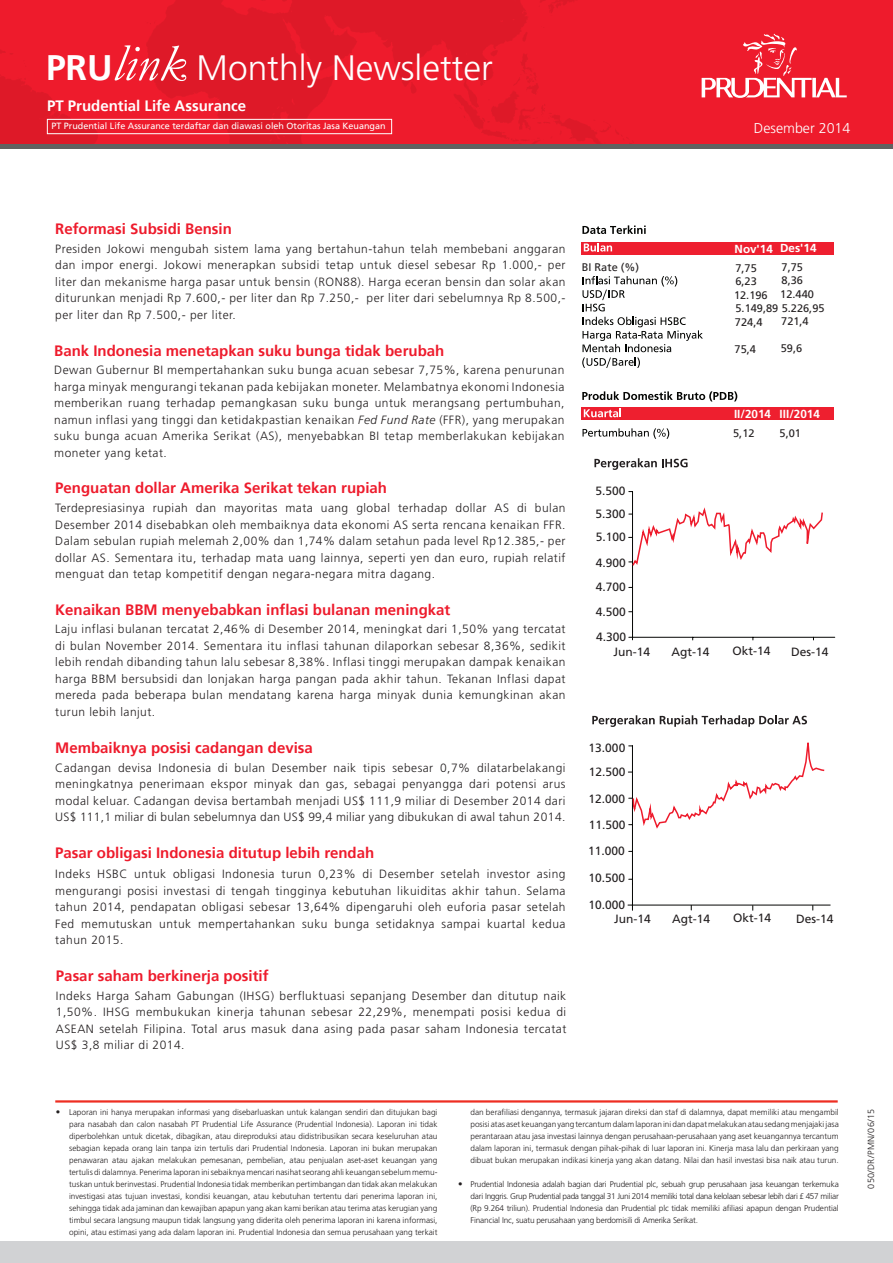
<style>
.page{position:relative;width:893px;height:1263px;background:#fff}
.page>*{position:absolute;margin:0;border:0;box-sizing:border-box;transform-origin:0 0}
.t1{font:300 35.4px "Frutiger";color:#fff}
.t2{font:700 15px "Frutiger 65";color:#ee1b2c}
.t3{font:700 15px "Frutiger 65";color:#fff}
.t4{font:300 14.25px "Frutiger";color:#fff}
.t5{font:300 12px/16.5px "Frutiger";letter-spacing:.04em;color:#231f20;text-align:justify}
.t6{font:12px/23px "Frutiger LT Std";color:#231f20}
.t7{font:700 11.7px "Frutiger LT Std";color:#fff}
.t8{font:10.95px/13.5px "Frutiger";color:#231f20}
.t9{font:9px "Frutiger";color:#fff}
.t10{font:300 9px "Frutiger";letter-spacing:.04em;color:#231f20}
.t11{font:300 condensed 9px "Frutiger";color:#231f20}
.t12{font:300 8.25px/12px "Frutiger";color:#231f20;text-align:justify}
.s1{font-family:"Frutiger 65";font-weight:700}
.s2{font-family:"Garamond";font-weight:400;font-style:italic;font-size:52.95px}
.s3{font-style:italic}
.s4{font-family:"Frutiger 65"}
</style>
<div class="page">
<hr style="left:632px;top:746px;width:1px;height:138px;background:#040503">
<hr style="left:628px;top:905px;width:202px;height:1px;background:#040503">
<svg style="left:629px;top:879px;width:4px;height:31px"></svg>
<hr style="left:632px;top:492px;width:1px;height:145px;background:#040503">
<hr style="left:632px;top:637px;width:203px;height:1px;background:#040503">
<div style="left:0;top:0;width:893px;height:147px;background:#ee1b2c"></div>
<svg style="left:0;top:0;width:741px;height:145px"></svg>
<hr style="left:0;top:145px;width:893px;height:4px;background:#626160">
<svg style="left:702px;top:34px;width:145px;height:67px"></svg>
<div style="left:0;top:1242px;width:893px;height:21px;background:#d1d2d4"></div>
<hr style="left:55px;top:1100px;width:783px;height:2px;background:#ee2e22">
<div style="left:582px;top:242px;width:252px;height:12px;background:#ee1f2f"></div>
<svg style="left:584px;top:243px;width:28px;height:9px"></svg>
<div style="left:582px;top:407px;width:252px;height:13px;background:#ee1f2f"></div>
<svg style="left:584px;top:409px;width:37px;height:8px"></svg>
<svg style="left:582px;top:276px;width:95px;height:35px"></svg>
<svg style="left:582px;top:317px;width:121px;height:51px"></svg>
<svg style="left:582px;top:428px;width:87px;height:11px"></svg>
<svg style="left:582px;top:225px;width:64px;height:9px"></svg>
<svg style="left:582px;top:391px;width:155px;height:10px"></svg>
<svg style="left:594px;top:458px;width:94px;height:12px"></svg>
<div style="left:47px;top:119px;width:345px;height:15px;border:1px solid #fff"></div>
<svg style="left:629px;top:507px;width:194px;height:59px"></svg>
<svg style="left:592px;top:715px;width:233px;height:114px"></svg>
<h1 class="t1" style="left:46px;top:48px;width:449px"><span class="s1">PRU</span><span class="s2">link</span> Monthly Newsletter</h1>
<p class="t3" style="left:47px;top:97px;width:201px">PT Prudential Life Assurance</p>
<p class="t9" style="left:51px;top:121px;width:336px">PT Prudential Life Assurance terdaftar dan diawasi oleh Otoritas Jasa Keuangan</p>
<p class="t4" style="left:754px;top:120px;width:98px">Desember 2014</p>
<p class="t2" style="left:55px;top:220px;width:178px">Reformasi Subsidi Bensin</p>
<p class="t5" style="left:55px;top:241px;width:512px">Presiden Jokowi mengubah sistem lama yang bertahun-tahun telah membebani anggaran dan impor energi. Jokowi menerapkan subsidi tetap untuk diesel sebesar Rp 1.000,- per liter dan mekanisme harga pasar untuk bensin (RON88). Harga eceran bensin dan solar akan diturunkan menjadi Rp 7.600,- per liter dan Rp 7.250,- per liter dari sebelumnya Rp 8.500,- per liter dan Rp 7.500,- per liter.</p>
<p class="t2" style="left:54px;top:342px;width:392px">Bank Indonesia menetapkan suku bunga tidak berubah</p>
<p class="t5" style="left:54px;top:362px;width:512px">Dewan Gubernur BI mempertahankan suku bunga acuan sebesar 7,75%, karena penurunan harga minyak mengurangi tekanan pada kebijakan moneter. Melambatnya ekonomi Indonesia memberikan ruang terhadap pemangkasan suku bunga untuk merangsang pertumbuhan, namun inflasi yang tinggi dan ketidakpastian kenaikan <span class="s3">Fed Fund Rate</span> (FFR), yang merupakan suku bunga acuan Amerika Serikat (AS), menyebabkan BI tetap memberlakukan kebijakan moneter yang ketat.</p>
<p class="t2" style="left:55px;top:479px;width:333px">Penguatan dollar Amerika Serikat tekan rupiah</p>
<p class="t5" style="left:55px;top:500px;width:512px">Terdepresiasinya rupiah dan mayoritas mata uang global terhadap dollar AS di bulan Desember 2014 disebabkan oleh membaiknya data ekonomi AS serta rencana kenaikan FFR.<br>Dalam sebulan rupiah melemah 2,00% dan 1,74% dalam setahun pada level Rp12.385,- per dollar AS. Sementara itu, terhadap mata uang lainnya, seperti yen dan euro, rupiah relatif menguat dan tetap kompetitif dengan negara-negara mitra dagang.</p>
<p class="t2" style="left:55px;top:601px;width:397px">Kenaikan BBM menyebabkan inflasi bulanan meningkat</p>
<p class="t5" style="left:55px;top:621px;width:512px">Laju inflasi bulanan tercatat 2,46% di Desember 2014, meningkat dari 1,50% yang tercatat di bulan November 2014. Sementara itu inflasi tahunan dilaporkan sebesar 8,36%, sedikit lebih rendah dibanding tahun lalu sebesar 8,38%. Inflasi tinggi merupakan dampak kenaikan harga BBM bersubsidi dan lonjakan harga pangan pada akhir tahun. Tekanan Inflasi dapat mereda pada beberapa bulan mendatang karena harga minyak dunia kemungkinan akan turun lebih lanjut.</p>
<p class="t2" style="left:55px;top:739px;width:259px">Membaiknya posisi cadangan devisa</p>
<p class="t5" style="left:55px;top:760px;width:512px">Cadangan devisa Indonesia di bulan Desember naik tipis sebesar 0,7% dilatarbelakangi meningkatnya penerimaan ekspor minyak dan gas, sebagai penyangga dari potensi arus modal keluar. Cadangan devisa bertambah menjadi US$ 111,9 miliar di Desember 2014 dari US$ 111,1 miliar di bulan sebelumnya dan US$ 99,4 miliar yang dibukukan di awal tahun 2014.</p>
<p class="t2" style="left:55px;top:844px;width:320px">Pasar obligasi Indonesia ditutup lebih rendah</p>
<p class="t5" style="left:55px;top:866px;width:512px">Indeks HSBC untuk obligasi Indonesia turun 0,23% di Desember setelah investor asing mengurangi posisi investasi di tengah tingginya kebutuhan likuiditas akhir tahun. Selama tahun 2014, pendapatan obligasi sebesar 13,64% dipengaruhi oleh euforia pasar setelah Fed memutuskan untuk mempertahankan suku bunga setidaknya sampai kuartal kedua tahun 2015.</p>
<p class="t2" style="left:56px;top:967px;width:214px">Pasar saham berkinerja positif</p>
<p class="t5" style="left:56px;top:987px;width:512px">Indeks Harga Saham Gabungan (IHSG) berfluktuasi sepanjang Desember dan ditutup naik 1,50%. IHSG membukukan kinerja tahunan sebesar 22,29%, menempati posisi kedua di ASEAN setelah Filipina. Total arus masuk dana asing pada pasar saham Indonesia tercatat US$ 3,8 miliar di 2014.</p>
<p class="t8" style="left:582px;top:261px;width:59px">BI Rate (%)</p>
<p class="t6" style="left:596px;top:480px;width:32px;text-align:justify">5.500<br>5.300<br>5.100</p>
<p class="t6" style="left:596px;top:550px;width:32px;line-height:24.6px">4.900<br>4.700</p>
<p class="t6" style="left:596px;top:599px;width:32px;line-height:25.3px">4.500<br>4.300</p>
<p class="t7" style="left:780px;top:241px;width:38px">Des<span class="s4">'</span>14</p>
<p class="t8" style="left:780px;top:261px;width:35px">7,75<br>8,36<br>12.440</p>
<p class="t8" style="left:781px;top:315px;width:29px">721,4</p>
<p class="t8" style="left:781px;top:341px;width:23px">59,6</p>
<p class="t7" style="left:735px;top:242px;width:40px">Nov<span class="s4">'</span>14</p>
<p class="t8" style="left:734px;top:261px;width:92px">7,75<br>6,23<br>12.196<br>5.149,89 5.226,95<br>724,4</p>
<p class="t8" style="left:734px;top:342px;width:23px">75,4</p>
<p class="t7" style="left:734px;top:407px;width:87px">II/<span class="s4">2014</span> III/2014</p>
<p class="t8" style="left:733px;top:426px;width:23px">5,12</p>
<p class="t8" style="left:780px;top:426px;width:23px">5,01</p>
<p class="t6" style="left:613px;top:640px;width:38px">Jun-14</p>
<p class="t6" style="left:671px;top:640px;width:40px">Agt-14</p>
<p class="t6" style="left:732px;top:640px;width:40px">Okt-14</p>
<p class="t6" style="left:791px;top:640px;width:39px">Des-14</p>
<p class="t6" style="left:589px;top:737px;width:38px">13.000</p>
<p class="t6" style="left:589px;top:760px;width:38px">12.500</p>
<p class="t6" style="left:588px;top:788px;width:38px">12.000</p>
<p class="t6" style="left:589px;top:813px;width:38px">11.500</p>
<p class="t6" style="left:588px;top:840px;width:38px">11.000</p>
<p class="t6" style="left:588px;top:867px;width:38px">10.500</p>
<p class="t6" style="left:614px;top:907px;width:38px">Jun-14</p>
<p class="t6" style="left:672px;top:907px;width:40px">Agt-14</p>
<p class="t6" style="left:733px;top:907px;width:40px">Okt-14</p>
<p class="t6" style="left:796px;top:907px;width:39px">Des-14</p>
<p class="t6" style="left:588px;top:893px;width:38px">10.000</p>
<p class="t11" style="left:56px;top:1107px;width:6px">•</p>
<p class="t12" style="left:69px;top:1106px;width:370px">Laporan ini hanya merupakan informasi yang disebarluaskan untuk kalangan sendiri dan ditujukan bagi para nasabah dan calon nasabah PT Prudential Life Assurance (Prudential Indonesia). Laporan ini tidak diperbolehkan untuk dicetak, dibagikan, atau direproduksi atau didistribusikan secara keseluruhan atau sebagian kepada orang lain tanpa izin tertulis dari Prudential Indonesia. Laporan ini bukan merupakan penawaran atau ajakan melakukan pemesanan, pembelian, atau penjualan aset-aset keuangan yang tertulis di dalamnya. Penerima laporan ini sebaiknya mencari nasihat seorang ahli keuangan sebelum memu&shy;tuskan untuk berinvestasi. Prudential Indonesia tidak memberikan pertimbangan dan tidak akan melakukan investigasi atas tujuan investasi, kondisi keuangan, atau kebutuhan tertentu dari penerima laporan ini, sehingga tidak ada jaminan dan kewajiban apapun yang akan kami berikan atau terima atas kerugian yang timbul secara langsung maupun tidak langsung yang diderita oleh penerima laporan ini karena informasi, opini, atau estimasi yang ada dalam laporan ini. Prudential Indonesia dan semua perusahaan yang terkait</p>
<p class="t12" style="left:470px;top:1106px;width:370px">dan berafiliasi dengannya, termasuk jajaran direksi dan staf di dalamnya, dapat memiliki atau mengambil posisi atas aset keuangan yang tercantum dalam laporan ini dan dapat melakukan atau sedang menjajaki jasa perantaraan atau jasa investasi lainnya dengan perusahaan-perusahaan yang aset keuangannya tercantum dalam laporan ini, termasuk dengan pihak-pihak di luar laporan ini. Kinerja masa lalu dan perkiraan yang dibuat bukan merupakan indikasi kinerja yang akan datang. Nilai dan hasil investasi bisa naik atau turun.</p>
<p class="t12" style="left:470px;top:1178px;width:370px">Prudential Indonesia adalah bagian dari Prudential plc, sebuah grup perusahaan jasa keuangan terkemuka dari Inggris. Grup Prudential pada tanggal 31 Juni 2014 memiliki total dana kelolaan sebesar lebih dari £ 457 miliar (Rp 9.264 triliun). Prudential Indonesia dan Prudential plc tidak memiliki afiliasi apapun dengan Prudential Financial Inc, suatu perusahaan yang berdomisili di Amerika Serikat.</p>
<p class="t11" style="left:458px;top:1179px;width:6px">•</p>
<p class="t10" style="left:866px;top:1189px;width:81px;rotate:-90deg">050/DR/PMN/06/15</p>
</div>
